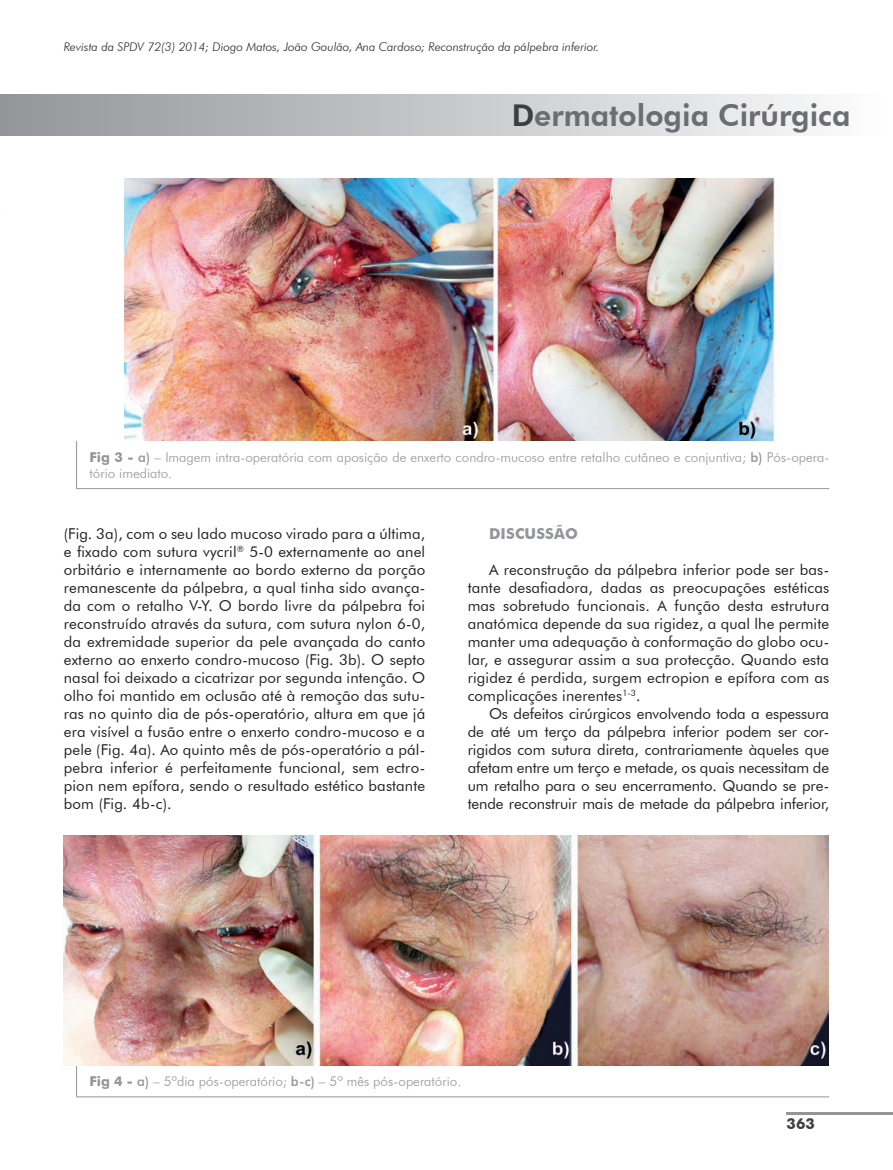
<style>
.page{position:relative;width:893px;height:1170px;background:#fff}
.page>*{position:absolute;margin:0;border:0;box-sizing:border-box;transform-origin:0 0}
.t1{font:800 30px "Futura BT";color:#6c6d70}
.t2{font:15px/18px "Futura BT";letter-spacing:.01em;color:#231f20;text-align:justify}
.t3{font:700 15px "Futura BT";letter-spacing:.01em;color:#939598}
.t4{font:700 15px "Futura BT";color:#3e3e3f}
.t5{font:300 13.5px/16.2px "Futura BT";color:#939598}
.t6{font:italic 300 12px "Futura BT";color:#231f20}
.s1{color:#3e3e3f}
.s2{font-weight:700}
.s3{font-weight:500}
</style>
<div class="page">
<div style="left:0;top:94px;width:893px;height:41px;background:linear-gradient(to right,#939498,#fdfdfe)"></div>
<hr style="left:787px;top:1111px;width:106px;height:3px;background:#939598">
<hr style="left:76px;top:441px;width:1px;height:47px;background:#939598">
<hr style="left:76px;top:488px;width:753px;height:1px;background:#939598">
<img style="left:124px;top:179px;width:653px;height:262px">
<hr style="left:76px;top:1065px;width:1px;height:31px;background:#939598">
<hr style="left:76px;top:1096px;width:753px;height:1px;background:#939598">
<img style="left:64px;top:835px;width:765px;height:230px">
<p class="t6" style="left:64px;top:40px;width:537px">Revista da SPDV 72(3) 2014; Diogo Matos, João Goulão, Ana Cardoso; Reconstrução da pálpebra inferior.</p>
<h1 class="t1" style="left:512px;top:97px;width:340px"><span class="s1">D</span>ermatologia Cirúrgica</h1>
<p class="t5" style="left:90px;top:449px;width:741px"><span class="s2">Fig 3 -</span> <span class="s3">a)</span> – Imagem intra-operatória com aposição de enxerto condro-mucoso entre retalho cutâneo e conjuntiva; <span class="s3">b)</span> Pós-opera&shy;tório imediato.</p>
<p class="t2" style="left:64px;top:524px;width:363px">(Fig. 3a), com o seu lado mucoso virado para a última, e fixado com sutura vycril<sup>®</sup> 5-0 externamente ao anel orbitário e internamente ao bordo externo da porção remanescente da pálpebra, a qual tinha sido avança&shy;da com o retalho V-Y. O bordo livre da pálpebra foi reconstruído através da sutura, com sutura nylon 6-0, da extremidade superior da pele avançada do canto externo ao enxerto condro-mucoso (Fig. 3b). O septo nasal foi deixado a cicatrizar por segunda intenção. O olho foi mantido em oclusão até à remoção das sutu&shy;ras no quinto dia de pós-operatório, altura em que já era visível a fusão entre o enxerto condro-mucoso e a pele (Fig. 4a). Ao quinto mês de pós-operatório a pál&shy;pebra inferior é perfeitamente funcional, sem ectro&shy;pion nem epífora, sendo o resultado estético bastante bom (Fig. 4b-c).</p>
<p class="t3" style="left:489px;top:524px;width:91px">DISCUSSÃO</p>
<p class="t2" style="left:468px;top:560px;width:363px;text-indent:21px">A reconstrução da pálpebra inferior pode ser bas&shy;tante desafiadora, dadas as preocupações estéticas mas sobretudo funcionais. A função desta estrutura anatómica depende da sua rigidez, a qual lhe permite manter uma adequação à conformação do globo ocu&shy;lar, e assegurar assim a sua protecção. Quando esta rigidez é perdida, surgem ectropion e epífora com as complicações inerentes<sup>1-3</sup>.</p>
<p class="t2" style="left:468px;top:704px;width:363px;text-indent:21px">Os defeitos cirúrgicos envolvendo toda a espessura de até um terço da pálpebra inferior podem ser cor&shy;rigidos com sutura direta, contrariamente àqueles que afetam entre um terço e metade, os quais necessitam de um retalho para o seu encerramento. Quando se pre&shy;tende reconstruir mais de metade da pálpebra inferior,</p>
<p class="t5" style="left:90px;top:1073px;width:373px"><span class="s2">Fig 4 -</span> <span class="s3">a)</span> – 5ºdia pós-operatório; <span class="s3">b-c)</span> – 5º mês pós-operatório.</p>
<p class="t4" style="left:787px;top:1114px;width:30px">363</p>
</div>
